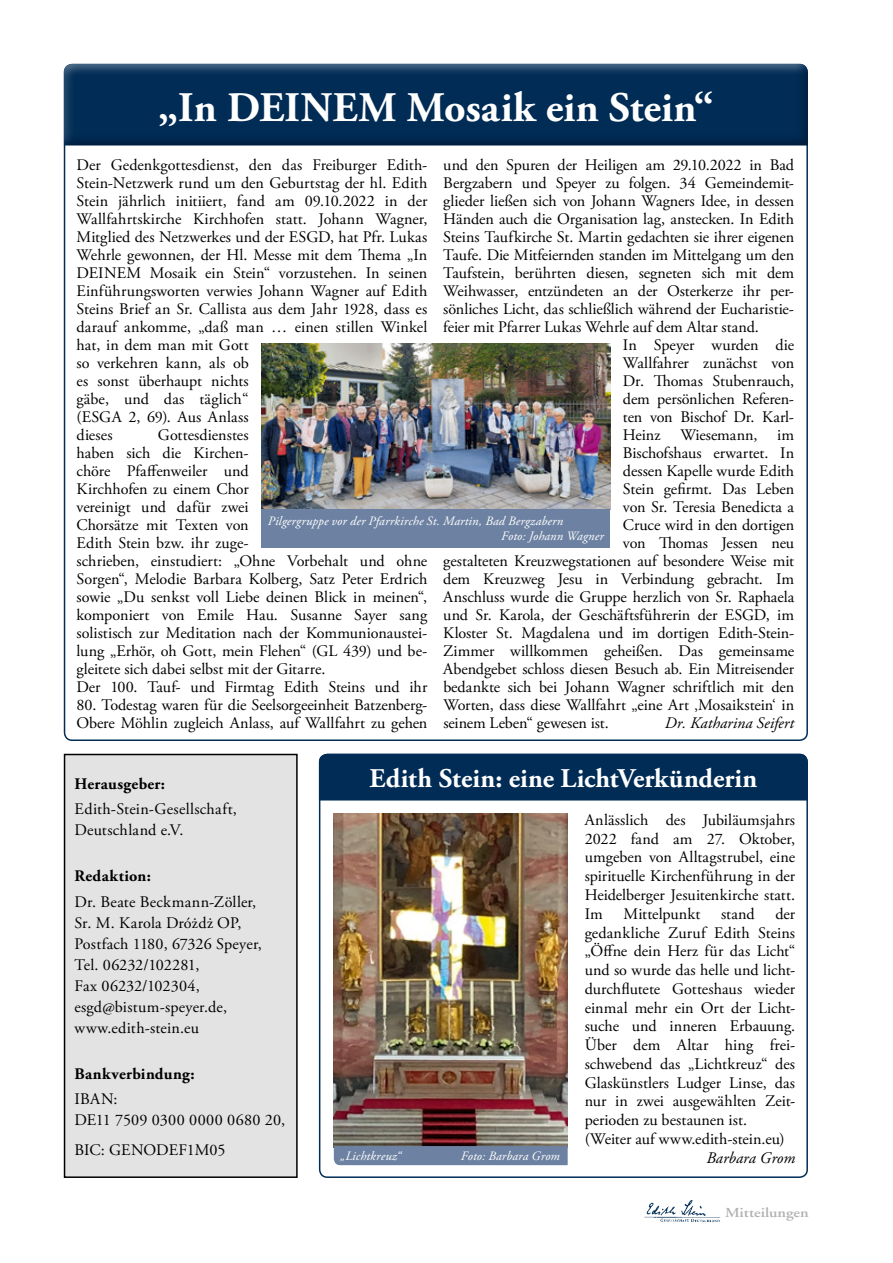
<style>
.page{position:relative;width:893px;height:1263px;background:#fff}
.page>*{position:absolute;margin:0;border:0;box-sizing:border-box;transform-origin:0 0}
.t1{font:700 42px "Adobe Garamond Pro";letter-spacing:.005em;color:#fff}
.t2{font:700 27px "Adobe Garamond Pro";color:#fff}
.t3{font:16.2px/18px "Adobe Garamond Pro";color:#000}
.t4{font:16.2px/21px "Adobe Garamond Pro";letter-spacing:.02em;color:#000}
.t5{font:700 16.2px "Adobe Garamond Pro";letter-spacing:.02em;color:#000}
.t6{font:italic 16.2px "Adobe Garamond Pro";letter-spacing:.005em;color:#000}
.t7{font:600 13.8px "Adobe Garamond";color:#b1b2b3;scale:1.17 1}
.t8{font:italic 12.75px/15px "Adobe Garamond Pro";letter-spacing:.015em;color:#fff}
</style>
<div class="page">
<div style="left:62px;top:59px;width:749px;height:88px;background:#002c55;opacity:.5"></div>
<img style="left:644px;top:1200px;width:77px;height:23px">
<img style="left:261px;top:343px;width:349px;height:166px">
<div style="left:261px;top:509px;width:349px;height:38px;background:#6d82a2"></div>
<div style="left:319px;top:754px;width:489px;height:46px;background:#002c55"></div>
<img style="left:334px;top:813px;width:234px;height:333px">
<div style="left:334px;top:1146px;width:234px;height:19px;background:#6d82a2"></div>
<div style="left:65px;top:754px;width:232px;height:423px;background:#e3e3e3"></div>
<div style="left:64px;top:754px;width:234px;height:424px;border:2px solid #000"></div>
<h1 class="t1" style="left:158px;top:83px;width:557px">„In DEINEM Mosaik ein Stein“</h1>
<p class="t3" style="left:443px;top:156px;width:352px">und den Spuren der Heiligen am 29.10.2022 in Bad</p>
<p class="t3" style="left:443px;top:174px;width:351px">Bergzabern und Speyer zu folgen. 34 Gemeindemit-</p>
<p class="t3" style="left:443px;top:192px;width:352px">glieder ließen sich von Johann Wagners Idee, in dessen</p>
<p class="t3" style="left:443px;top:210px;width:352px">Händen auch die Organisation lag, anstecken. In Edith</p>
<p class="t3" style="left:443px;top:228px;width:352px">Steins Taufkirche St. Martin gedachten sie ihrer eigenen</p>
<p class="t3" style="left:443px;top:246px;width:352px">Taufe. Die Mitfeiernden standen im Mittelgang um den</p>
<p class="t3" style="left:443px;top:264px;width:352px">Taufstein, berührten diesen, segneten sich mit dem</p>
<p class="t3" style="left:443px;top:282px;width:351px">Weihwasser, entzündeten an der Osterkerze ihr per-</p>
<p class="t3" style="left:443px;top:300px;width:351px">sönliches Licht, das schließlich während der Eucharistie-</p>
<p class="t3" style="left:443px;top:318px;width:317px">feier mit Pfarrer Lukas Wehrle auf dem Altar stand.</p>
<p class="t3" style="left:623px;top:336px;width:173px">In Speyer wurden die</p>
<p class="t3" style="left:623px;top:354px;width:173px">Wallfahrer zunächst von</p>
<p class="t3" style="left:623px;top:372px;width:173px">Dr. Thomas Stubenrauch,</p>
<p class="t3" style="left:623px;top:390px;width:172px">dem persönlichen Referen-</p>
<p class="t3" style="left:623px;top:408px;width:173px">ten von Bischof Dr. Karl-</p>
<p class="t3" style="left:623px;top:426px;width:173px">Heinz Wiesemann, im</p>
<p class="t3" style="left:623px;top:444px;width:173px">Bischofshaus erwartet. In</p>
<p class="t3" style="left:623px;top:462px;width:173px">dessen Kapelle wurde Edith</p>
<p class="t3" style="left:623px;top:480px;width:173px">Stein gefirmt. Das Leben</p>
<p class="t3" style="left:623px;top:498px;width:173px">von Sr. Teresia Benedicta a</p>
<p class="t3" style="left:623px;top:516px;width:173px">Cruce wird in den dortigen</p>
<p class="t3" style="left:623px;top:534px;width:173px">von Thomas Jessen neu</p>
<p class="t3" style="left:443px;top:552px;width:352px">gestalteten Kreuzwegstationen auf besondere Weise mit</p>
<p class="t3" style="left:443px;top:570px;width:352px">dem Kreuzweg Jesu in Verbindung gebracht. Im</p>
<p class="t3" style="left:443px;top:588px;width:352px">Anschluss wurde die Gruppe herzlich von Sr. Raphaela</p>
<p class="t3" style="left:443px;top:606px;width:352px">und Sr. Karola, der Geschäftsführerin der ESGD, im</p>
<p class="t3" style="left:443px;top:624px;width:352px">Kloster St. Magdalena und im dortigen Edith-Stein-</p>
<p class="t3" style="left:443px;top:642px;width:352px">Zimmer willkommen geheißen. Das gemeinsame</p>
<p class="t3" style="left:443px;top:660px;width:352px">Abendgebet schloss diesen Besuch ab. Ein Mitreisender</p>
<p class="t3" style="left:443px;top:678px;width:352px">bedankte sich bei Johann Wagner schriftlich mit den</p>
<p class="t3" style="left:443px;top:696px;width:352px">Worten, dass diese Wallfahrt „eine Art ‚Mosaikstein‘ in</p>
<p class="t3" style="left:443px;top:714px;width:167px">seinem Leben“ gewesen ist.</p>
<p class="t6" style="left:665px;top:713px;width:131px">Dr. Katharina Seifert</p>
<p class="t3" style="left:77px;top:157px;width:352px">Der Gedenkgottesdienst, den das Freiburger Edith-Stein-Netzwerk rund um den Geburtstag der hl. Edith Stein jährlich initiiert, fand am 09.10.2022 in der Wallfahrtskirche Kirchhofen statt. Johann Wagner, Mitglied des Netzwerkes und der ESGD, hat Pfr. Lukas Wehrle gewonnen, der Hl. Messe mit dem Thema „In DEINEM Mosaik ein Stein“ vorzustehen. In seinen Einführungsworten verwies Johann Wagner auf Edith Steins Brief an Sr. Callista aus dem Jahr 1928, dass es darauf ankomme, „daß man … einen stillen Winkel hat, in dem man mit Gott<br>so verkehren kann, als ob<br>es sonst überhaupt nichts<br>gäbe, und das täglich“<br>(ESGA 2, 69). Aus Anlass<br>dieses</p>
<p class="t3" style="left:77px;top:426px;width:352px;text-indent:81px">Gottesdienstes<br>haben sich die Kirchen-<br>chöre Pfaffenweiler und<br>Kirchhofen zu einem Chor<br>vereinigt und dafür zwei<br>Chorsätze mit Texten von<br>Edith Stein bzw. ihr zuge-<br>schrieben, einstudiert: „Ohne Vorbehalt und ohne Sorgen“, Melodie Barbara Kolberg, Satz Peter Erdrich sowie „Du senkst voll Liebe deinen Blick in meinen“, komponiert von Emile Hau. Susanne Sayer sang solistisch zur Meditation nach der Kommunionaustei&shy;lung „Erhör, oh Gott, mein Flehen“ (GL 439) und be&shy;gleitete sich dabei selbst mit der Gitarre.<br>Der 100. Tauf- und Firmtag Edith Steins und ihr</p>
<p class="t3" style="left:77px;top:696px;width:352px">80. Todestag waren für die Seelsorgeeinheit Batzenberg-<br>Obere Möhlin zugleich Anlass, auf Wallfahrt zu gehen</p>
<p class="t8" style="left:501px;top:514px;width:104px;text-indent:-233px">Pilgergruppe vor der Pfarrkirche St. Martin, Bad Bergzabern<br>Foto: Johann Wagner</p>
<p class="t5" style="left:74px;top:774px;width:92px">Herausgeber:</p>
<p class="t4" style="left:74px;top:799px;width:164px">Edith-Stein-Gesellschaft,<br>Deutschland e.V.</p>
<p class="t5" style="left:74px;top:867px;width:78px">Redaktion:</p>
<p class="t3" style="left:74px;top:891px;width:189px;line-height:21px">Dr. Beate Beckmann-Zöller,<br>Sr. M. Karola Dróżdż OP,<br>Postfach 1180, 67326 Speyer,<br>Tel. 06232/102281,<br>Fax 06232/102304, esgd@bistum-speyer.de, www.edith-stein.eu</p>
<p class="t5" style="left:74px;top:1064px;width:122px">Bankverbindung:</p>
<p class="t3" style="left:74px;top:1089px;width:212px;line-height:21px">IBAN:<br>DE11 7509 0300 0000 0680 20,</p>
<p class="t3" style="left:74px;top:1141px;width:153px">BIC: GENODEF1M05</p>
<h2 class="t2" style="left:369px;top:763px;width:390px">Edith Stein: eine LichtVerkünderin</h2>
<p class="t8" style="left:340px;top:1149px;width:63px">„Lichtkreuz“</p>
<p class="t8" style="left:461px;top:1149px;width:101px">Foto: Barbara Grom</p>
<p class="t3" style="left:585px;top:811px;width:212px;line-height:18.8px;text-align:justify">Anlässlich des Jubiläumsjahrs 2022 fand am 27. Oktober, umgeben von Alltagstrubel, eine spirituelle Kirchenführung in der Heidelberger Jesuitenkirche statt.<br>Im</p>
<p class="t3" style="left:585px;top:905px;width:212px;line-height:18.8px;text-indent:191px">der gedankliche Zuruf Edith Steins „Öffne dein Herz für das Licht“ und so wurde das helle und licht&shy;durchflutete Gotteshaus wieder einmal mehr ein Ort der Licht&shy;suche und inneren Erbauung.<br>Über dem Altar hing frei&shy;schwebend das „Lichtkreuz“ des<br>Glaskünstlers Ludger Linse, das nur in zwei ausgewählten Zeit&shy;perioden zu bestaunen ist. (Weiter auf www.edith-stein.eu)</p>
<p class="t6" style="left:706px;top:1148px;width:90px">Barbara Grom</p>
<p class="t3" style="left:623px;top:905px;width:78px">Mittelpunkt</p>
<p class="t3" style="left:721px;top:905px;width:35px">stand</p>
<p class="t7" style="left:725px;top:1205px;width:73px">Mitteilungen</p>
</div>
